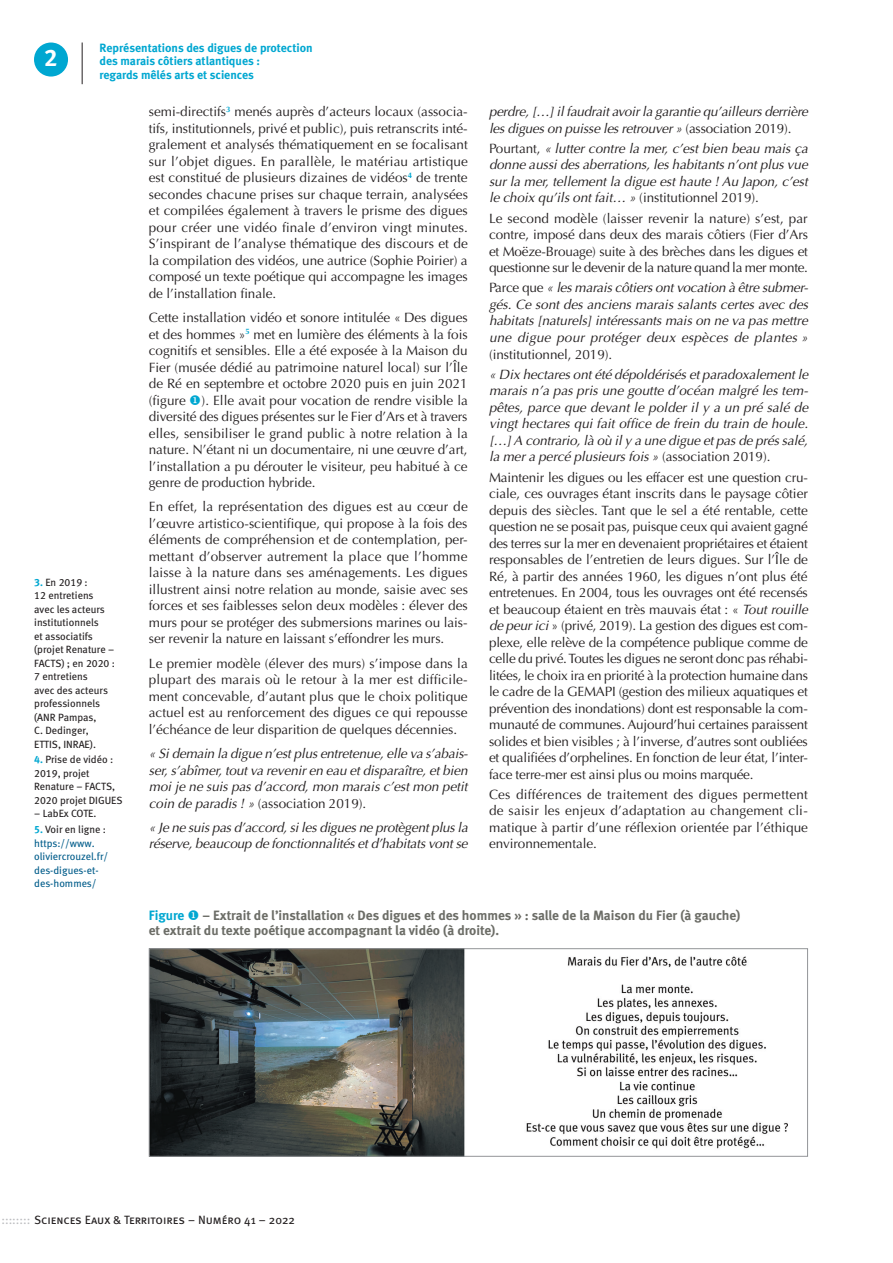
<style>
.page{position:relative;width:893px;height:1263px;background:#fff}
.page>*{position:absolute;margin:0;border:0;box-sizing:border-box;transform-origin:0 0}
.t1{font:24px "Meta Bold Caps Expert";color:#fff}
.Texte_article{font:13.5px/16.5px "Optima";letter-spacing:-.005em;color:#231f20;text-align:justify}
.Texte_article-2{font:italic 13.5px/16.5px "Optima";letter-spacing:-.005em;color:#231f20;text-align:justify}
.Titre_figure{font:13.5px/15px "Meta Bold LF";color:#6c6d67}
.t2{font:12px/13.5px "Meta Bold LF";color:#00a7d1}
.t3{font:12px "Meta Book Caps";color:#231f20}
.Note{font:10.5px/13.5px "Meta Book LF";color:#231f20}
.Note-2{font:10.5px/13.5px "Meta Book LF";color:#005c8a}
.s1{font-family:"Meta Bold LF";color:#00a7d1}
.s2{color:#231f20}
.s3{color:#00a7d1}
.s4{font-style:normal}
.s5{font-style:italic}
.s6{color:#bcbdc0}
</style>
<div class="page">
<div style="left:34px;top:43px;width:34px;height:34px;background:#00a7d1;border-radius:50%"></div>
<hr style="left:82px;top:43px;width:1px;height:41px;background:#231f20">
<img style="left:151px;top:950px;width:636px;height:205px">
<div style="left:149px;top:948px;width:659px;height:209px;border:1px solid #939598"></div>
<h1 class="t1" style="left:44px;top:43px;width:15px">2</h1>
<p class="t2" style="left:100px;top:41px;width:215px">Représentations des digues de protection des marais côtiers atlantiques :<br>regards mêlés arts et sciences</p>
<p class="Note" style="left:34px;top:575px;width:82px"><span class="s1">3.</span> En 2019 :<br>12 entretiens avec les acteurs institutionnels<br>et associatifs (projet Renature –<br>FACTS) ; en 2020 :<br>7 entretiens<br>avec des acteurs professionnels (ANR Pampas,<br>C. Dedinger,<br>ETTIS, INRAE).</p>
<p class="Note" style="left:34px;top:753px;width:90px"><span class="s1">4.</span> Prise de vidéo :<br>2019, projet<br>Renature – FACTS,<br>2020 projet DIGUES</p>
<p class="Note" style="left:34px;top:807px;width:64px">– LabEx COTE.</p>
<p class="Note-2" style="left:34px;top:822px;width:76px"><span class="s1">5.</span> <span class="s2">Voir en ligne : </span>https://www. oliviercrouzel.fr/ des-digues-et&shy;des-hommes/</p>
<p class="Texte_article" style="left:149px;top:104px;width:321px">semi-directifs<sup>3</sup> menés auprès d’acteurs locaux (associa&shy;tifs, institutionnels, privé et public), puis retranscrits inté&shy;gralement et analysés thématiquement en se focalisant sur l’objet digues. En parallèle, le matériau artistique est constitué de plusieurs dizaines de vidéos<sup>4</sup> de trente secondes chacune prises sur chaque terrain, analysées et compilées également à travers le prisme des digues pour créer une vidéo finale d’environ vingt minutes.<br>S’inspirant de l’analyse thématique des discours et de la compilation des vidéos, une autrice (Sophie Poirier) a composé un texte poétique qui accompagne les images de l’installation finale.</p>
<p class="Texte_article" style="left:149px;top:309px;width:321px">Cette installation vidéo et sonore intitulée « Des digues et des hommes »<sup>5</sup> met en lumière des éléments à la fois cognitifs et sensibles. Elle a été exposée à la Maison du Fier (musée dédié au patrimoine naturel local) sur l’Île de Ré en septembre et octobre 2020 puis en juin 2021 (figure <span class="s3">◆</span>). Elle avait pour vocation de rendre visible la diversité des digues présentes sur le Fier d’Ars et à travers elles, sensibiliser le grand public à notre relation à la nature. N’étant ni un documentaire, ni une œuvre d’art, l’installation a pu dérouter le visiteur, peu habitué à ce genre de production hybride.</p>
<p class="Texte_article" style="left:149px;top:499px;width:321px">En effet, la représentation des digues est au cœur de l’œuvre artistico-scientifique, qui propose à la fois des éléments de compréhension et de contemplation, per&shy;mettant d’observer autrement la place que l’homme laisse à la nature dans ses aménagements. Les digues illustrent ainsi notre relation au monde, saisie avec ses forces et ses faiblesses selon deux modèles : élever des murs pour se protéger des submersions marines ou lais&shy;ser revenir la nature en laissant s’effondrer les murs.</p>
<p class="Texte_article" style="left:149px;top:655px;width:320px">Le premier modèle (élever des murs) s’impose dans la plupart des marais où le retour à la mer est difficile&shy;ment concevable, d’autant plus que le choix politique actuel est au renforcement des digues ce qui repousse l’échéance de leur disparition de quelques décennies.</p>
<p class="Texte_article-2" style="left:149px;top:745px;width:321px">« Si demain la digue n’est plus entretenue, elle va s’abais&shy;ser, s’abîmer, tout va revenir en eau et disparaître, et bien moi je ne suis pas d’accord, mon marais c’est mon petit coin de paradis ! » <span class="s4">(association 2019).</span></p>
<p class="Texte_article-2" style="left:149px;top:819px;width:321px">« Je ne suis pas d’accord, si les digues ne protègent plus la réserve, beaucoup de fonctionnalités et d’habitats vont se</p>
<p class="Texte_article-2" style="left:489px;top:104px;width:321px">perdre, […] il faudrait avoir la garantie qu’ailleurs derrière les digues on puisse les retrouver » <span class="s4">(association 2019).</span></p>
<p class="Texte_article-2" style="left:489px;top:140px;width:320px"><span class="s4">Pourtant,</span> « lutter contre la mer, c’est bien beau mais ça donne aussi des aberrations, les habitants n’ont plus vue sur la mer, tellement la digue est haute ! Au Japon, c’est le choix qu’ils ont fait… » <span class="s4">(institutionnel 2019).</span></p>
<p class="Texte_article" style="left:489px;top:210px;width:321px">Le second modèle (laisser revenir la nature) s’est, par contre, imposé dans deux des marais côtiers (Fier d’Ars et Moëze-Brouage) suite à des brèches dans les digues et questionne sur le devenir de la nature quand la mer monte.</p>
<p class="Texte_article-2" style="left:489px;top:280px;width:321px"><span class="s4">Parce que</span> « les marais côtiers ont vocation à être submer&shy;gés. Ce sont des anciens marais salants certes avec des habitats [naturels] intéressants mais on ne va pas mettre une digue pour protéger deux espèces de plantes » <span class="s4">(institutionnel, 2019).</span></p>
<p class="Texte_article-2" style="left:489px;top:366px;width:321px">« Dix hectares ont été dépoldérisés et paradoxalement le marais n’a pas pris une goutte d’océan malgré les tem&shy;pêtes, parce que devant le polder il y a un pré salé de vingt hectares qui fait office de frein du train de houle. […] A contrario, là où il y a une digue et pas de prés salé, la mer a percé plusieurs fois » <span class="s4">(association 2019).</span></p>
<p class="Texte_article" style="left:489px;top:469px;width:320px">Maintenir les digues ou les effacer est une question cru&shy;ciale, ces ouvrages étant inscrits dans le paysage côtier depuis des siècles. Tant que le sel a été rentable, cette question ne se posait pas, puisque ceux qui avaient gagné des terres sur la mer en devenaient propriétaires et étaient responsables de l’entretien de leurs digues. Sur l’Île de Ré, à partir des années 1960, les digues n’ont plus été entretenues. En 2004, tous les ouvrages ont été recensés et beaucoup étaient en très mauvais état : « <span class="s5">Tout rouille de peur ici</span> » (privé, 2019). La gestion des digues est com&shy;plexe, elle relève de la compétence publique comme de celle du privé. Toutes les digues ne seront donc pas réhabi&shy;litées, le choix ira en priorité à la protection humaine dans le cadre de la GEMAPI (gestion des milieux aquatiques et prévention des inondations) dont est responsable la com&shy;munauté de communes. Aujourd’hui certaines paraissent solides et bien visibles ; à l’inverse, d’autres sont oubliées et qualifiées d’orphelines. En fonction de leur état, l’inter&shy;face terre-mer est ainsi plus ou moins marquée.</p>
<p class="Texte_article" style="left:489px;top:786px;width:321px">Ces différences de traitement des digues permettent de saisir les enjeux d’adaptation au changement cli&shy;matique à partir d’une réflexion orientée par l’éthique environnementale.</p>
<p class="Titre_figure" style="left:149px;top:908px;width:593px"><span class="s3">Figure</span> <span class="s3">◆</span> – Extrait de l’installation « Des digues et des hommes » : salle de la Maison du Fier (à gauche) et extrait du texte poétique accompagnant la vidéo (à droite).</p>
<p class="t3" style="left:1px;top:1213px;width:295px"><span class="s6">::::::::</span> Sciences Eaux &amp; Territoires – Numéro 41 – 2022</p>
</div>
